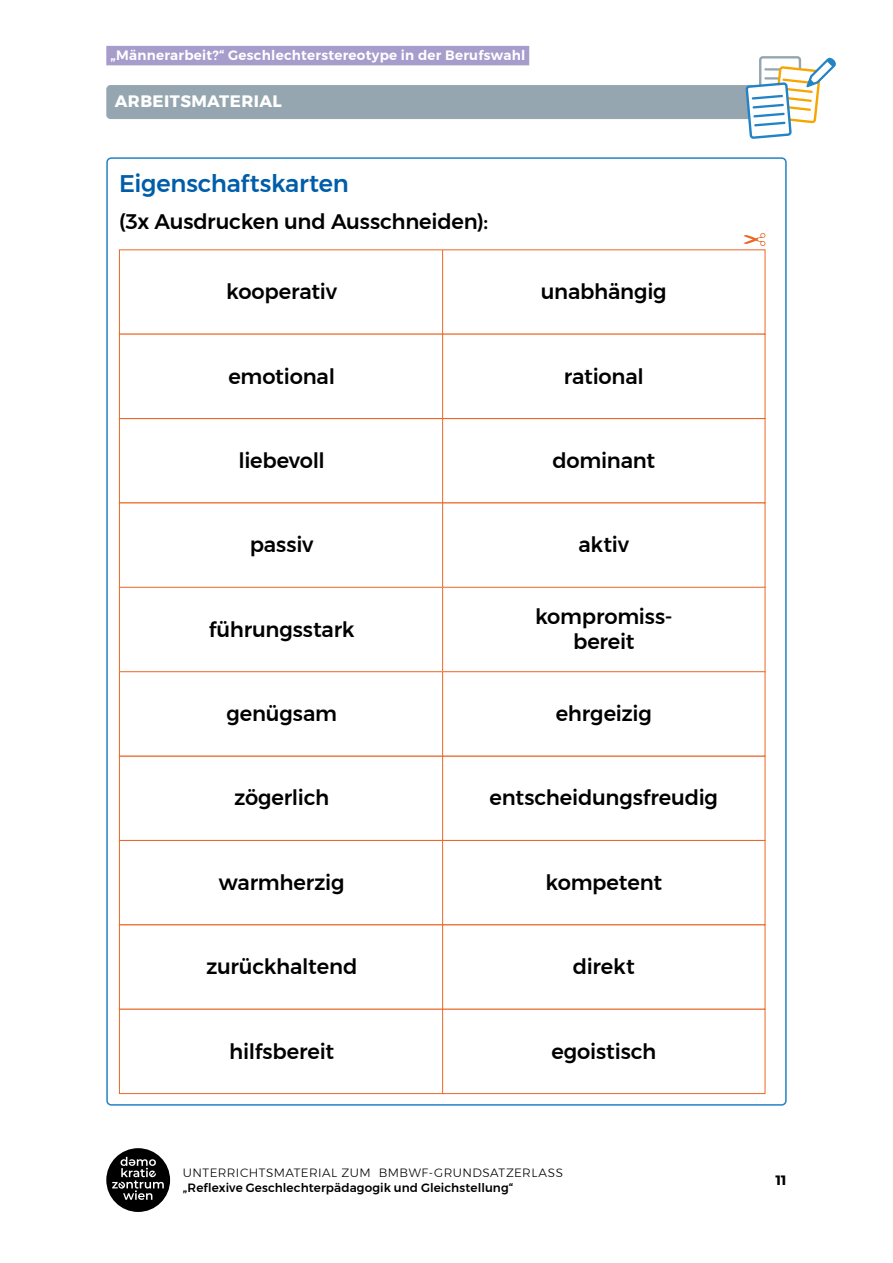
<style>
.page{position:relative;width:893px;height:1263px;background:#fff}
.page>*{position:absolute;margin:0;border:0;box-sizing:border-box;transform-origin:0 0}
.t1{font:500 24px "Montserrat";letter-spacing:-.01em;color:#005da9}
.t2{font:500 21px/25.2px "Montserrat";letter-spacing:-.01em;color:#000;text-align:center}
.t3{font:700 16.5px "Montserrat";letter-spacing:.025em;color:#fff}
.t4{font:600 13.5px "Montserrat";letter-spacing:.02em;color:#fff}
.t5{font:700 13.5px "Montserrat";color:#000}
.t6{font:500 12px "Montserrat";letter-spacing:.005em;color:#000}
.t7{font:300 12px "Montserrat";letter-spacing:.04em;color:#000}
</style>
<div class="page">
<div style="left:759px;top:56px;width:42px;height:54px;border:2px solid #95a6b0;border-radius:3px"></div>
<div style="left:106px;top:85px;width:681px;height:34px;background:#95a6b0;border-radius:4px"></div>
<div style="left:106px;top:1148px;width:64px;height:64px;background:#000;border-radius:50%"></div>
<svg style="left:112px;top:1157px;width:52px;height:43px"></svg>
<div style="left:106px;top:46px;width:423px;height:19px;background:#a69dcd"></div>
<svg style="left:747px;top:58px;width:89px;height:81px"></svg>
<div style="left:119px;top:418px;width:325px;height:85px;border:1px solid #ec6725"></div>
<div style="left:119px;top:756px;width:325px;height:85px;border:1px solid #ec6725"></div>
<div style="left:119px;top:334px;width:325px;height:85px;border:1px solid #ec6725"></div>
<div style="left:119px;top:671px;width:325px;height:85px;border:1px solid #ec6725"></div>
<div style="left:119px;top:503px;width:325px;height:85px;border:1px solid #ec6725"></div>
<div style="left:119px;top:840px;width:325px;height:85px;border:1px solid #ec6725"></div>
<div style="left:119px;top:924px;width:325px;height:85px;border:1px solid #ec6725"></div>
<div style="left:119px;top:1009px;width:325px;height:85px;border:1px solid #ec6725"></div>
<div style="left:442px;top:418px;width:323px;height:85px;border:1px solid #ec6725"></div>
<div style="left:442px;top:756px;width:323px;height:85px;border:1px solid #ec6725"></div>
<div style="left:442px;top:334px;width:323px;height:85px;border:1px solid #ec6725"></div>
<div style="left:442px;top:671px;width:323px;height:85px;border:1px solid #ec6725"></div>
<div style="left:442px;top:503px;width:323px;height:85px;border:1px solid #ec6725"></div>
<div style="left:442px;top:840px;width:323px;height:85px;border:1px solid #ec6725"></div>
<div style="left:442px;top:924px;width:323px;height:85px;border:1px solid #ec6725"></div>
<div style="left:442px;top:1009px;width:323px;height:85px;border:1px solid #ec6725"></div>
<svg style="left:744px;top:233px;width:21px;height:13px"></svg>
<p class="t4" style="left:111px;top:44px;width:416px">„Männerarbeit?“ Geschlechterstereotype in der Berufswahl</p>
<p class="t3" style="left:115px;top:88px;width:169px">ARBEITSMATERIAL</p>
<p class="t1" style="left:119px;top:164px;width:231px">Eigenschaftskarten</p>
<p class="t2" style="left:119px;top:208px;width:371px">(3x Ausdrucken und Ausschneiden):</p>
<p class="t2" style="left:226px;top:279px;width:112px">kooperativ</p>
<p class="t2" style="left:541px;top:279px;width:127px">unabhängig</p>
<p class="t2" style="left:228px;top:363px;width:108px">emotional</p>
<p class="t2" style="left:564px;top:363px;width:82px">rational</p>
<p class="t2" style="left:238px;top:448px;width:88px">liebevoll</p>
<p class="t2" style="left:552px;top:448px;width:104px">dominant</p>
<p class="t2" style="left:250px;top:532px;width:65px">passiv</p>
<p class="t2" style="left:578px;top:532px;width:52px">aktiv</p>
<p class="t2" style="left:209px;top:616px;width:147px">führungsstark</p>
<p class="t2" style="left:535px;top:604px;width:139px">kompromiss&shy;bereit</p>
<p class="t2" style="left:226px;top:701px;width:112px">genügsam</p>
<p class="t2" style="left:556px;top:701px;width:98px">ehrgeizig</p>
<p class="t2" style="left:234px;top:785px;width:97px">zögerlich</p>
<p class="t2" style="left:490px;top:785px;width:230px">entscheidungsfreudig</p>
<p class="t2" style="left:219px;top:870px;width:127px">warmherzig</p>
<p class="t2" style="left:546px;top:870px;width:118px">kompetent</p>
<p class="t2" style="left:206px;top:954px;width:153px">zurückhaltend</p>
<p class="t2" style="left:573px;top:954px;width:63px">direkt</p>
<p class="t2" style="left:229px;top:1038px;width:107px">hilfsbereit</p>
<p class="t2" style="left:551px;top:1038px;width:107px">egoistisch</p>
<p class="t7" style="left:183px;top:1163px;width:382px">UNTERRICHTSMATERIAL ZUM BMBWF-GRUNDSATZERLASS</p>
<p class="t6" style="left:183px;top:1178px;width:332px">„Reflexive Geschlechterpädagogik und Gleichstellung“</p>
<p class="t5" style="left:776px;top:1169px;width:12px">11</p>
</div>
